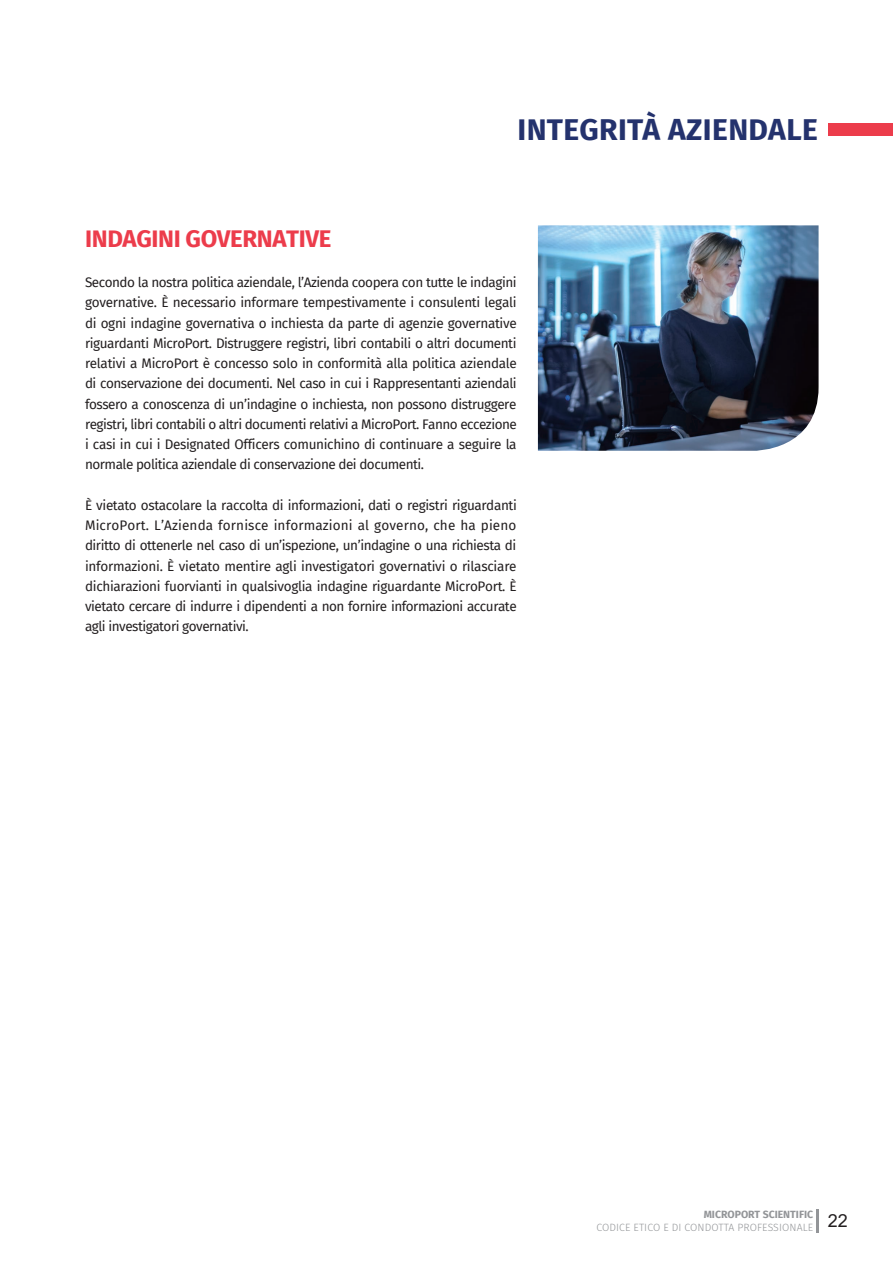
<style>
.page{position:relative;width:893px;height:1263px;background:#fff}
.page>*{position:absolute;margin:0;border:0;box-sizing:border-box;transform-origin:0 0}
.t1{font:700 30px "Fira Sans";letter-spacing:.015em;color:#24326d}
.t2{font:700 24px "Fira Sans";letter-spacing:-.015em;color:#ec3c4b}
.t3{font:13.5px/20.2px "Fira Sans";letter-spacing:-.035em;color:#231f20;text-align:justify}
.t4{font:300 10.5px/12.8px "Fira Sans";letter-spacing:.01em;color:#939598}
.s1{font-weight:700}
</style>
<div class="page">
<hr style="left:816px;top:1209px;width:3px;height:23px;background:#939598">
<div style="left:828px;top:124px;width:65px;height:12px;background:#ec3c4b"></div>
<img style="left:538px;top:225px;width:281px;height:226px">
<h1 class="t1" style="left:517px;top:104px;width:302px">INTEGRITÀ AZIENDALE</h1>
<h2 class="t2" style="left:85px;top:218px;width:248px">INDAGINI GOVERNATIVE</h2>
<p class="t3" style="left:85px;top:272px;width:433px">Secondo la nostra politica aziendale, l’Azienda coopera con tutte le indagini governative. È necessario informare tempestivamente i consulenti legali di ogni indagine governativa o inchiesta da parte di agenzie governative riguardanti MicroPort. Distruggere registri, libri contabili o altri documenti relativi a MicroPort è concesso solo in conformità alla politica aziendale di conservazione dei documenti. Nel caso in cui i Rappresentanti aziendali fossero a conoscenza di un’indagine o inchiesta, non possono distruggere registri, libri contabili o altri documenti relativi a MicroPort. Fanno eccezione i casi in cui i Designated Officers comunichino di continuare a seguire la normale politica aziendale di conservazione dei documenti.</p>
<p class="t3" style="left:85px;top:495px;width:433px">È vietato ostacolare la raccolta di informazioni, dati o registri riguardanti MicroPort. L’Azienda fornisce informazioni al governo, che ha pieno diritto di ottenerle nel caso di un’ispezione, un’indagine o una richiesta di informazioni. È vietato mentire agli investigatori governativi o rilasciare dichiarazioni fuorvianti in qualsivoglia indagine riguardante MicroPort. È vietato cercare di indurre i dipendenti a non fornire informazioni accurate agli investigatori governativi.</p>
<p class="t4" style="left:596px;top:1208px;width:253px;text-indent:107px"><span class="s1">MICROPORT SCIENTIFIC<br></span>CODICE ETICO E DI CONDOTTA PROFESSIONALE <sup>22</sup></p>
</div>
